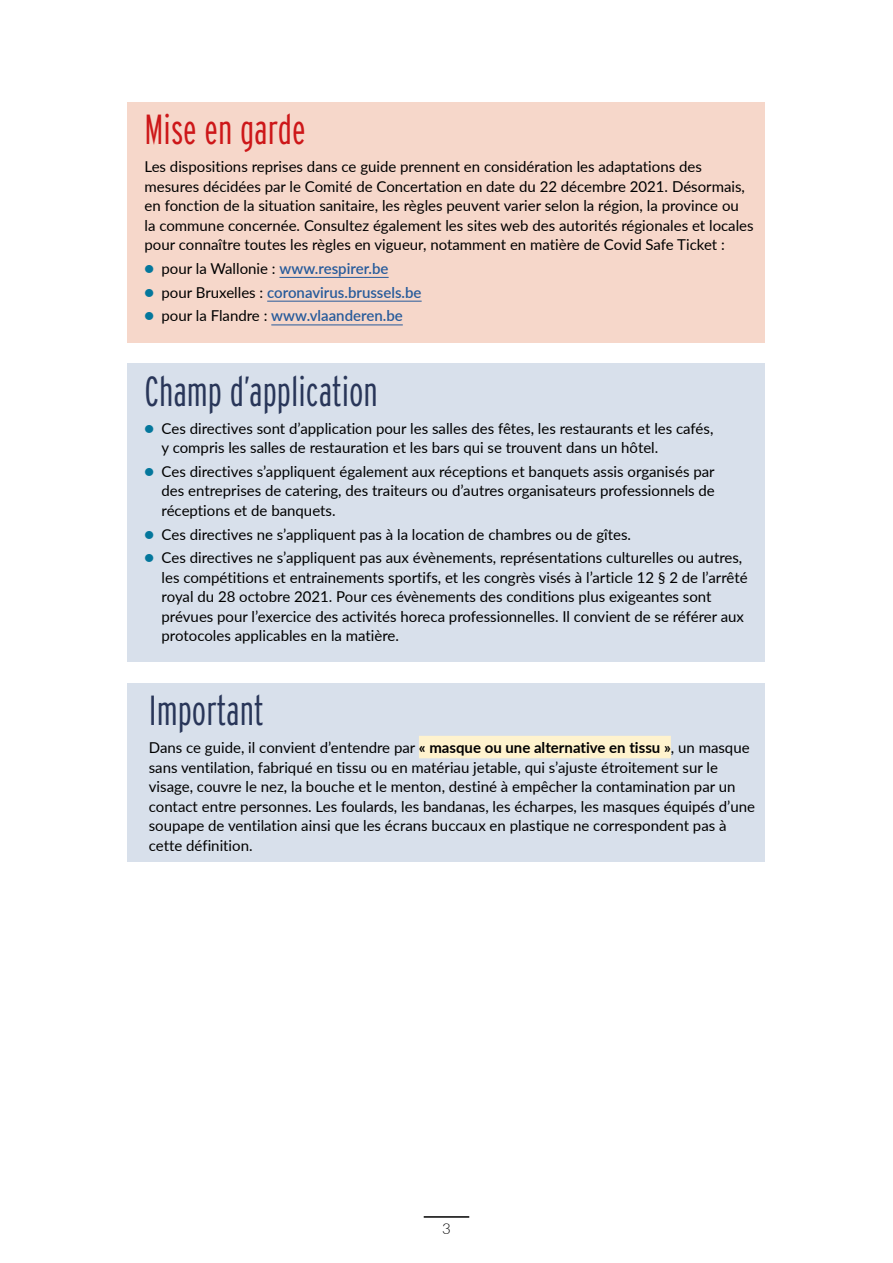
<style>
.page{position:relative;width:893px;height:1263px;background:#fff}
.page>*{position:absolute;margin:0;border:0;box-sizing:border-box;transform-origin:0 0}
.Title{font:300 42px "Interstate Compressed";color:#293659}
.Title-2{font:300 42px "Interstate Compressed";color:#cd1719}
.Body_text_bullet{font:15px/19.5px "Lato";color:#000}
.Body_text_bullet-2{font:600 15px "Lato";color:#275b9b}
.t1{font:300 15px "Lato";color:#000}
.s1{font-weight:900;font-size:16.5px;color:#04779c}
.s2{font-weight:600;color:#275b9b}
.s3{font-weight:400;color:#000}
.s4{font-weight:700}
</style>
<div class="page">
<hr style="left:424px;top:1216px;width:45px;height:2px;background:#000">
<div style="left:128px;top:364px;width:637px;height:298px;background:#d8e0eb"></div>
<div style="left:128px;top:102px;width:637px;height:240px;background:#f6d7ca"></div>
<hr style="left:280px;top:277px;width:109px;height:1px;background:#275b9b">
<hr style="left:267px;top:301px;width:155px;height:1px;background:#275b9b">
<hr style="left:271px;top:325px;width:132px;height:1px;background:#275b9b">
<div style="left:128px;top:683px;width:637px;height:178px;background:#d8e0eb"></div>
<div style="left:419px;top:736px;width:252px;height:22px;background:#fff3ce"></div>
<p class="Title-2" style="left:145px;top:106px;width:163px">Mise en garde</p>
<p class="Body_text_bullet" style="left:145px;top:156px;width:611px">Les dispositions reprises dans ce guide prennent en considération les adaptations des mesures décidées par le Comité de Concertation en date du 22 décembre 2021. Désormais, en fonction de la situation sanitaire, les règles peuvent varier selon la région, la province ou<br>la commune concernée. Consultez également les sites web des autorités régionales et locales pour connaître toutes les règles en vigueur, notamment en matière de Covid Safe Ticket :</p>
<p class="Body_text_bullet" style="left:145px;top:258px;width:246px"><span class="s1">•</span> pour la Wallonie : <span class="s2">www.respirer.be</span></p>
<p class="Body_text_bullet-2" style="left:145px;top:281px;width:279px"><span class="s1">•</span> <span class="s3">pour Bruxelles :</span> coronavirus.brussels.be</p>
<p class="Body_text_bullet-2" style="left:145px;top:305px;width:260px"><span class="s1">•</span> <span class="s3">pour la Flandre :</span> www.vlaanderen.be</p>
<p class="Title" style="left:145px;top:367px;width:235px">Champ d’application</p>
<p class="Body_text_bullet" style="left:162px;top:418px;width:553px;text-indent:-17px"><span class="s1">•</span> Ces directives sont d’application pour les salles des fêtes, les restaurants et les cafés, y compris les salles de restauration et les bars qui se trouvent dans un hôtel.</p>
<p class="Body_text_bullet" style="left:162px;top:461px;width:555px;text-align:justify;text-indent:-17px"><span class="s1">•</span> Ces directives s’appliquent également aux réceptions et banquets assis organisés par des entreprises de catering, des traiteurs ou d’autres organisateurs professionnels de réceptions et de banquets.</p>
<p class="Body_text_bullet" style="left:145px;top:524px;width:488px"><span class="s1">•</span> Ces directives ne s’appliquent pas à la location de chambres ou de gîtes.</p>
<p class="Body_text_bullet" style="left:162px;top:548px;width:587px;text-indent:-17px"><span class="s1">•</span> Ces directives ne s’appliquent pas aux évènements, représentations culturelles ou autres, les compétitions et entrainements sportifs, et les congrès visés à l’article 12 § 2 de l’arrêté royal du 28 octobre 2021. Pour ces évènements des conditions plus exigeantes sont prévues pour l’exercice des activités horeca professionnelles. Il convient de se référer aux protocoles applicables en la matière.</p>
<p class="Title" style="left:149px;top:687px;width:116px">Important</p>
<p class="Body_text_bullet" style="left:149px;top:737px;width:608px">Dans ce guide, il convient d’entendre par <span class="s4">« masque ou une alternative en tissu »</span>, un masque sans ventilation, fabriqué en tissu ou en matériau jetable, qui s’ajuste étroitement sur le visage, couvre le nez, la bouche et le menton, destiné à empêcher la contamination par un contact entre personnes. Les foulards, les bandanas, les écharpes, les masques équipés d’une soupape de ventilation ainsi que les écrans buccaux en plastique ne correspondent pas à cette définition.</p>
<p class="t1" style="left:442px;top:1218px;width:10px">3</p>
</div>
